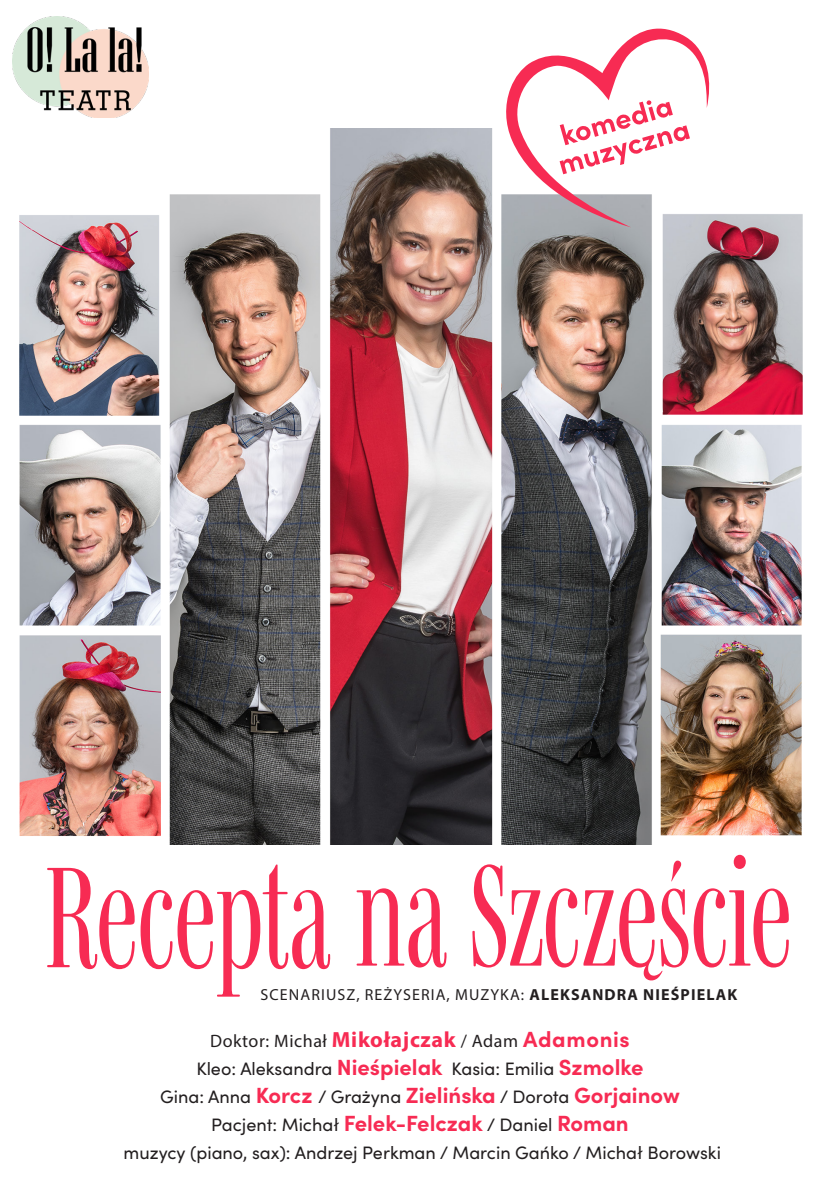
<style>
.page{position:relative;width:840px;height:1191px;background:#fff}
.page>*{position:absolute;margin:0;border:0;box-sizing:border-box;transform-origin:0 0}
.t1{font:18px/28px "Sofia Pro";color:#231f20;text-align:center}
.Paragraph_Style_2{font:18px "Myriad Pro";letter-spacing:.03em;color:#231f20}
.Paragraph_Style_2-2{font:16px "Myriad Pro";letter-spacing:.07em;color:#231f20}
.s1{font-weight:700}
.s2{font-weight:700;font-size:22px;color:#f72b53}
.s3{font-family:"Sofia Pro";font-weight:700;font-size:22px;color:#f72b53}
</style>
<div class="page">
<img style="left:12px;top:16px;width:137px;height:102px">
<svg style="left:47px;top:854px;width:741px;height:142px"></svg>
<img style="left:20px;top:128px;width:782px;height:716px">
<svg style="left:504px;top:28px;width:208px;height:199px"></svg>
<p class="Paragraph_Style_2-2" style="left:260px;top:984px;width:478px">SCENARIUSZ, REŻYSERIA, MUZYKA: <span class="s1">ALEKSANDRA NIEŚPIELAK</span></p>
<p class="Paragraph_Style_2" style="left:210px;top:1029px;width:421px">Doktor: Michał <span class="s2">Mikołajczak</span> / Adam <span class="s3">Adamonis</span></p>
<p class="t1" style="left:160px;top:1053px;width:521px">Kleo: Aleksandra <span class="s2">Nieśpielak</span> Kasia: Emilia <span class="s2">Szmolke<br></span>Gina: Anna <span class="s2">Korcz</span> / Grażyna <span class="s2">Zielińska</span> / Dorota <span class="s2">Gorjainow</span></p>
<p class="t1" style="left:211px;top:1109px;width:419px">Pacjent: Michał <span class="s2">Felek-Felczak</span> / Daniel <span class="s2">Roman</span></p>
<p class="t1" style="left:123px;top:1137px;width:598px">muzycy (piano, sax): Andrzej Perkman / Marcin Gańko / Michał Borowski</p>
</div>
